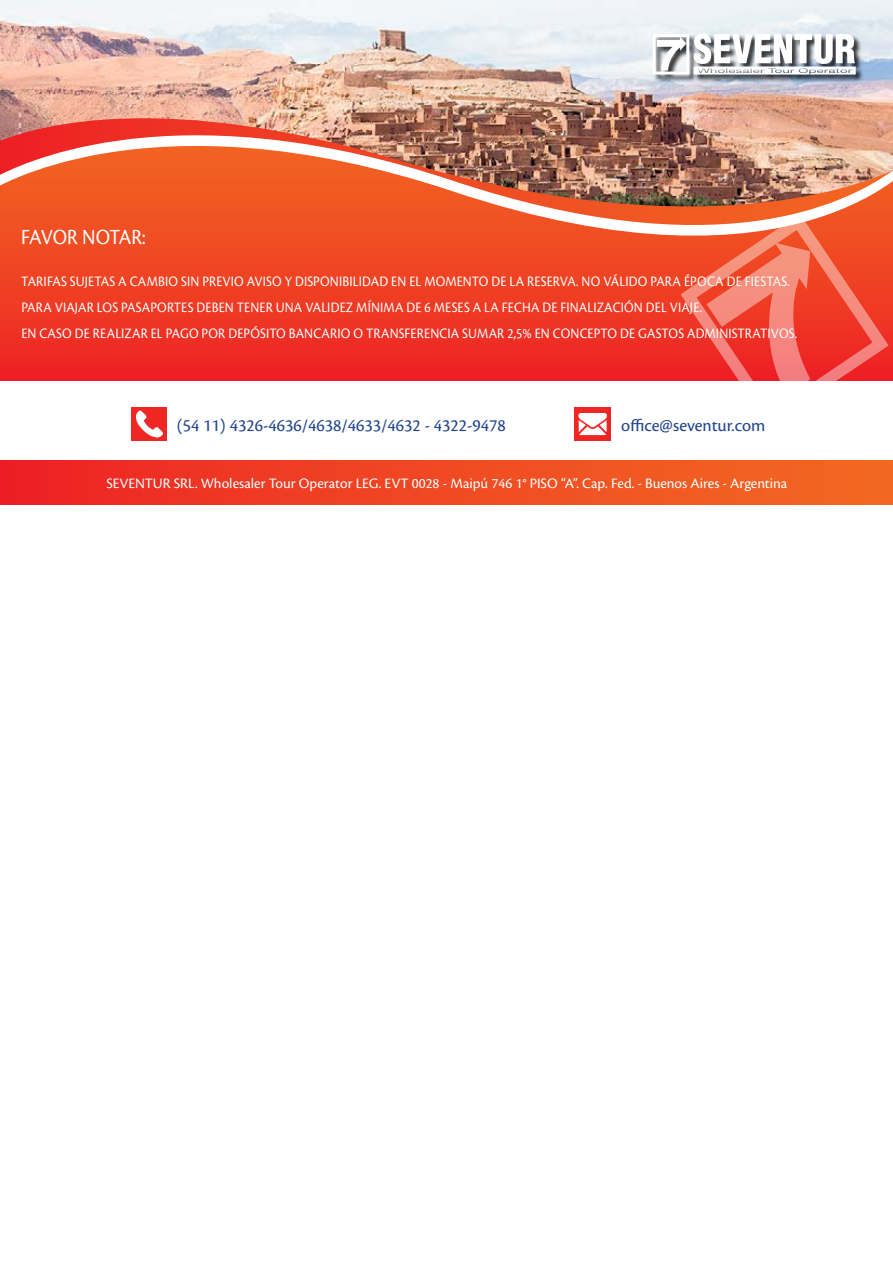
<style>
.page{position:relative;width:893px;height:1263px;background:#fff}
.page>*{position:absolute;margin:0;border:0;box-sizing:border-box;transform-origin:0 0}
.t1{font:22.5px "Cronos Pro";letter-spacing:-.02em;color:#fff;scale:.9 1}
.t2{font:18px "Cronos Pro";color:#20438b}
.t3{font:15px "Cronos Pro";color:#fff;scale:.9 1}
.t4{font:15px "Cronos Pro";color:#fff}
</style>
<div class="page">
<svg style="left:0;top:307px;width:893px;height:74px;background:#ed2c24"></svg>
<svg style="left:680px;top:307px;width:209px;height:74px;background:#ef473f"></svg>
<div style="left:1px;top:461px;width:892px;height:44px;background:linear-gradient(to right,#ed2324,#f26c22)"></div>
<div style="left:574px;top:407px;width:37px;height:34px;background:#ef2623"></div>
<svg style="left:578px;top:413px;width:29px;height:22px"></svg>
<div style="left:131px;top:407px;width:35px;height:34px;background:#ef2623"></div>
<svg style="left:136px;top:410px;width:27px;height:28px"></svg>
<svg style="left:0;top:267px;width:893px;height:40px;background:#ef482d"></svg>
<svg style="left:0;top:208px;width:893px;height:59px;background:#f15b33"></svg>
<img style="left:0;top:0;width:893px;height:208px">
<div style="left:653px;top:34px;width:211px;height:49px;background:#000;opacity:.77"></div>
<div style="left:653px;top:34px;width:36px;height:41px;border:3px solid #fff"></div>
<svg style="left:657px;top:37px;width:29px;height:33px"></svg>
<svg style="left:694px;top:33px;width:162px;height:42px"></svg>
<h1 class="t1" style="left:21px;top:224px;width:140px">FAVOR NOTAR:</h1>
<p class="t3" style="left:21px;top:272px;width:16px">TARIFAS</p>
<p class="t3" style="left:70px;top:272px;width:29px">SUJETAS</p>
<p class="t3" style="left:118px;top:272px;width:23px">A CAMBIO</p>
<p class="t3" style="left:181px;top:272px;width:32px">SIN PREVIO</p>
<p class="t3" style="left:247px;top:272px;width:9px">AVISO</p>
<p class="t3" style="left:285px;top:272px;width:20px">Y DISPONIBILIDAD</p>
<p class="t3" style="left:391px;top:272px;width:48px">ENELMOMENTO</p>
<p class="t3" style="left:491px;top:272px;width:49px">DELARESERVA</p>
<p class="t3" style="left:576px;top:272px;width:40px">. NO VÁLIDO</p>
<p class="t3" style="left:650px;top:272px;width:10px">PARA</p>
<p class="t3" style="left:684px;top:272px;width:17px">ÉPOCA</p>
<p class="t3" style="left:727px;top:272px;width:28px">DE FIESTAS</p>
<p class="t3" style="left:788px;top:272px;width:4px">.</p>
<p class="t3" style="left:21px;top:298px;width:17px">PARA</p>
<p class="t3" style="left:55px;top:298px;width:83px">VIAJARLOS PASAPORTES</p>
<p class="t3" style="left:197px;top:298px;width:9px">DEBEN</p>
<p class="t3" style="left:237px;top:298px;width:9px">TENER</p>
<p class="t3" style="left:276px;top:298px;width:11px">UNA</p>
<p class="t3" style="left:305px;top:298px;width:9px">VALIDE</p>
<p class="t3" style="left:346px;top:298px;width:38px">Z MÍNIMA</p>
<p class="t3" style="left:407px;top:298px;width:40px">DE 6 MESES</p>
<p class="t3" style="left:473px;top:298px;width:42px">ALA FECHA</p>
<p class="t3" style="left:542px;top:298px;width:28px">DE FINALI</p>
<p class="t3" style="left:597px;top:298px;width:119px">ZACIÓN DEL VIAJE.</p>
<p class="t3" style="left:21px;top:324px;width:30px">EN CASO</p>
<p class="t3" style="left:75px;top:324px;width:28px">DE REALI</p>
<p class="t3" style="left:125px;top:324px;width:56px">ZARELPAGO</p>
<p class="t3" style="left:202px;top:324px;width:10px">POR</p>
<p class="t3" style="left:228px;top:324px;width:44px">DEPÓSITO</p>
<p class="t3" style="left:289px;top:324px;width:10px">BANCARIO</p>
<p class="t3" style="left:354px;top:324px;width:23px">O TRANSFERENCIA</p>
<p class="t3" style="left:462px;top:324px;width:11px">SUMAR</p>
<p class="t3" style="left:507px;top:324px;width:61px">2,5% EN CONCEPTO</p>
<p class="t3" style="left:620px;top:324px;width:30px">DE GASTOS</p>
<p class="t3" style="left:687px;top:324px;width:9px">ADMINISTRATIVOS</p>
<p class="t3" style="left:795px;top:324px;width:4px">.</p>
<p class="t2" style="left:177px;top:415px;width:331px">(54 11) 4326-4636/4638/4633/4632 - 4322-9478</p>
<p class="t2" style="left:621px;top:415px;width:146px">OFFICE@SEVENTUR.COM</p>
<p class="t4" style="left:106px;top:475px;width:682px">SEVENTUR SRL. WHOLESALER TOUR OPERATOR LEG. EVT 0028 - MAIPÚ 746 1° PISO “A”. CAP. FED. - BUENOS AIRES - ARGENTINA</p>
</div>
